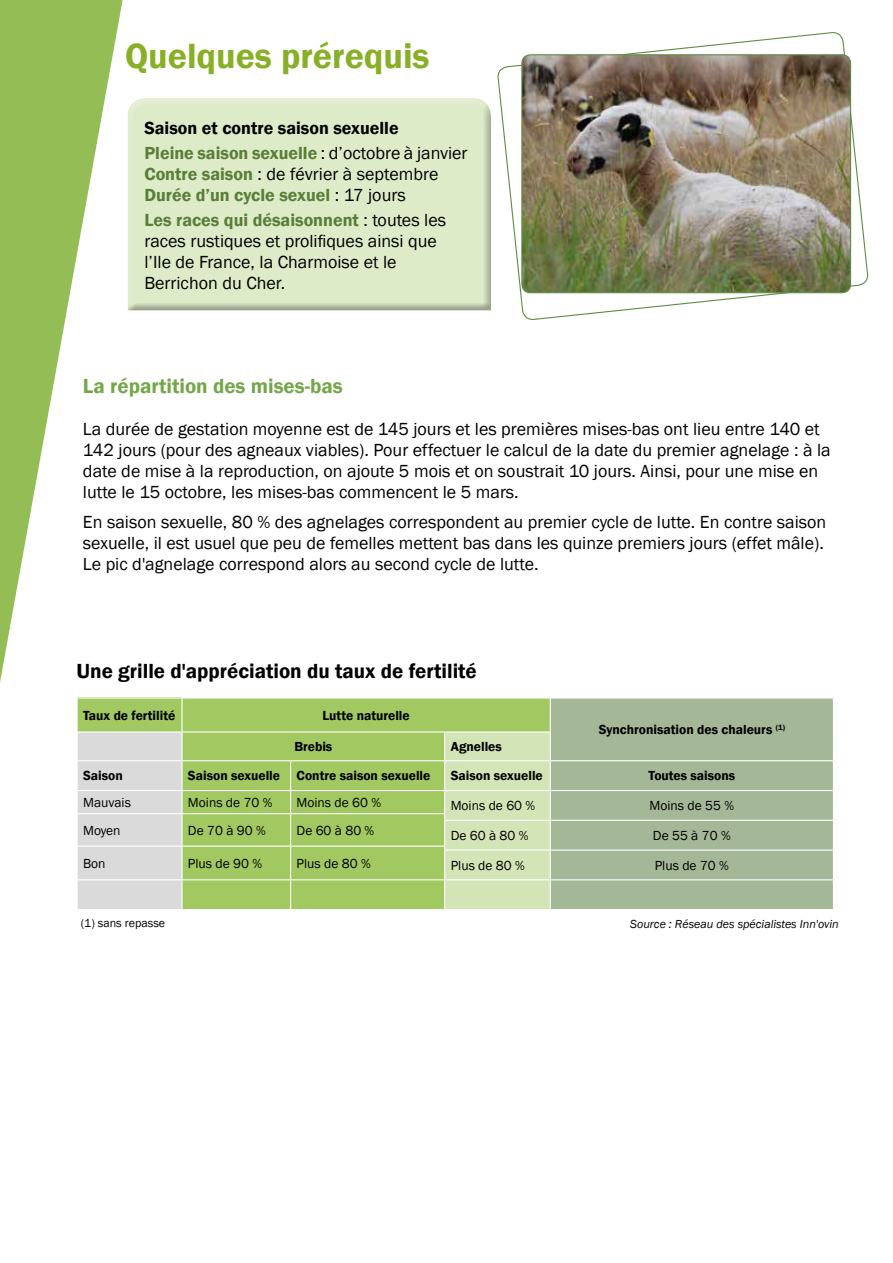
<style>
.page{position:relative;width:893px;height:1263px;background:#fff}
.page>*{position:absolute;margin:0;border:0;box-sizing:border-box;transform-origin:0 0}
.t1{font:600 36px "Franklin Gothic";color:#88b027}
.t2{font:600 21px "Franklin Gothic";color:#000}
.t3{font:600 21px "Franklin Gothic";color:#74a74a}
.t4{font:18px/21px "Franklin Gothic";color:#000}
.t5{font:600 18px/25.2px "Franklin Gothic";color:#000}
.t6{font:600 18px/21px "Franklin Gothic";color:#5a7d37}
.t7{font:600 13.5px "Franklin Gothic";color:#000}
.t8{font:13.5px "Franklin Gothic";color:#000}
.t9{font:italic 12px "Franklin Gothic";color:#000}
.t10{font:12px "Franklin Gothic";color:#000}
.s1{color:#5a7d37}
.s2{font-weight:400}
.s3{font-weight:400;color:#000}
.s4{font-weight:600;color:#5a7d37}
</style>
<div class="page">
<svg style="left:497px;top:32px;width:371px;height:288px"></svg>
<img style="left:522px;top:55px;width:328px;height:238px">
<div style="left:521px;top:54px;width:330px;height:239px;border:1px solid #608d45;border-radius:9px"></div>
<svg style="left:0;top:0;width:123px;height:682px"></svg>
<div style="left:127px;top:101px;width:364px;height:211px;background:#ddebc9"></div>
<div style="left:77px;top:698px;width:105px;height:34px;background:#a1c861"></div>
<div style="left:183px;top:698px;width:367px;height:211px;background:#a1c861"></div>
<div style="left:551px;top:698px;width:282px;height:211px;background:#a4b797"></div>
<hr style="left:77px;top:698px;width:1px;height:33px;background:#fff">
<hr style="left:181px;top:698px;width:2px;height:33px;background:#fff">
<hr style="left:182px;top:731px;width:109px;height:1px;background:#fff">
<hr style="left:291px;top:731px;width:154px;height:1px;background:#fff">
<hr style="left:445px;top:731px;width:106px;height:1px;background:#fff">
<hr style="left:182px;top:760px;width:109px;height:1px;background:#fff">
<hr style="left:291px;top:760px;width:154px;height:1px;background:#fff">
<hr style="left:550px;top:760px;width:284px;height:1px;background:#fff">
<hr style="left:182px;top:790px;width:109px;height:1px;background:#fff">
<hr style="left:291px;top:790px;width:154px;height:1px;background:#fff">
<hr style="left:550px;top:790px;width:284px;height:1px;background:#fff">
<hr style="left:182px;top:813px;width:109px;height:1px;background:#fff">
<hr style="left:291px;top:813px;width:154px;height:1px;background:#fff">
<hr style="left:550px;top:820px;width:284px;height:1px;background:#fff">
<hr style="left:182px;top:845px;width:109px;height:2px;background:#fff">
<hr style="left:291px;top:845px;width:154px;height:2px;background:#fff">
<hr style="left:550px;top:849px;width:284px;height:2px;background:#fff">
<svg style="left:77px;top:732px;width:106px;height:177px;background:#dbdbdb"></svg>
<hr style="left:182px;top:879px;width:109px;height:1px;background:#fff">
<hr style="left:181px;top:880px;width:2px;height:29px;background:#fff">
<hr style="left:291px;top:879px;width:154px;height:1px;background:#fff">
<svg style="left:290px;top:761px;width:1px;height:148px"></svg>
<hr style="left:550px;top:879px;width:284px;height:1px;background:#fff">
<svg style="left:444px;top:732px;width:107px;height:177px;background:#d5e5b9"></svg>
<hr style="left:77px;top:731px;width:105px;height:1px;background:#fff">
<h1 class="t1" style="left:125px;top:34px;width:306px">Quelques prérequis</h1>
<p class="t5" style="left:144px;top:115px;width:325px">Saison et contre saison sexuelle<br><span class="s1">Pleine saison sexuelle</span> <span class="s2">: d’octobre à janvier</span></p>
<p class="t6" style="left:144px;top:164px;width:295px">Contre saison <span class="s3">: de février à septembre<br></span>Durée d’un cycle sexuel <span class="s3">: 17 jours</span></p>
<p class="t4" style="left:144px;top:210px;width:303px"><span class="s4">Les races qui désaisonnent</span> : toutes les races rustiques et prolifiques ainsi que l’Ile de France, la Charmoise et le Berrichon du Cher.</p>
<p class="t3" style="left:83px;top:373px;width:261px">La répartition des mises-bas</p>
<p class="t4" style="left:83px;top:419px;width:749px">La durée de gestation moyenne est de 145 jours et les premières mises-bas ont lieu entre 140 et 142 jours (pour des agneaux viables). Pour effectuer le calcul de la date du premier agnelage : à la date de mise à la reproduction, on ajoute 5 mois et on soustrait 10 jours. Ainsi, pour une mise en lutte le 15 octobre, les mises-bas commencent le 5 mars.</p>
<p class="t4" style="left:83px;top:512px;width:745px">En saison sexuelle, 80 % des agnelages correspondent au premier cycle de lutte. En contre saison sexuelle, il est usuel que peu de femelles mettent bas dans les quinze premiers jours (effet mâle).<br>Le pic d'agnelage correspond alors au second cycle de lutte.</p>
<p class="t2" style="left:77px;top:658px;width:402px">Une grille d'appréciation du taux de fertilité</p>
<p class="t7" style="left:83px;top:707px;width:94px">Taux de fertilité</p>
<p class="t7" style="left:323px;top:707px;width:89px">Lutte naturelle</p>
<p class="t7" style="left:294px;top:738px;width:40px">Brebis</p>
<p class="t7" style="left:451px;top:738px;width:53px">Agnelles</p>
<p class="t7" style="left:599px;top:721px;width:188px">Synchronisation des chaleurs <sup>(1)</sup></p>
<p class="t7" style="left:83px;top:767px;width:41px">Saison</p>
<p class="t7" style="left:188px;top:767px;width:244px">Saison sexuelle Contre saison sexuelle</p>
<p class="t7" style="left:451px;top:767px;width:94px">Saison sexuelle</p>
<p class="t7" style="left:648px;top:767px;width:88px">Toutes saisons</p>
<p class="t8" style="left:83px;top:794px;width:49px">Mauvais</p>
<p class="t8" style="left:188px;top:794px;width:86px">Moins de 70 %</p>
<p class="t8" style="left:297px;top:794px;width:86px">Moins de 60 %</p>
<p class="t8" style="left:451px;top:797px;width:86px">Moins de 60 %</p>
<p class="t8" style="left:649px;top:797px;width:86px">Moins de 55 %</p>
<p class="t8" style="left:83px;top:822px;width:39px">Moyen</p>
<p class="t8" style="left:188px;top:822px;width:79px">De 70 à 90 %</p>
<p class="t8" style="left:297px;top:822px;width:79px">De 60 à 80 %</p>
<p class="t8" style="left:451px;top:827px;width:79px">De 60 à 80 %</p>
<p class="t8" style="left:653px;top:827px;width:79px">De 55 à 70 %</p>
<p class="t8" style="left:83px;top:855px;width:24px">Bon</p>
<p class="t8" style="left:188px;top:855px;width:76px">Plus de 90 %</p>
<p class="t8" style="left:297px;top:855px;width:76px">Plus de 80 %</p>
<p class="t8" style="left:451px;top:857px;width:76px">Plus de 80 %</p>
<p class="t8" style="left:655px;top:857px;width:76px">Plus de 70 %</p>
<p class="t10" style="left:81px;top:915px;width:86px">(1) sans repasse</p>
<p class="t9" style="left:630px;top:916px;width:210px">Source : Réseau des spécialistes Inn'ovin</p>
</div>
